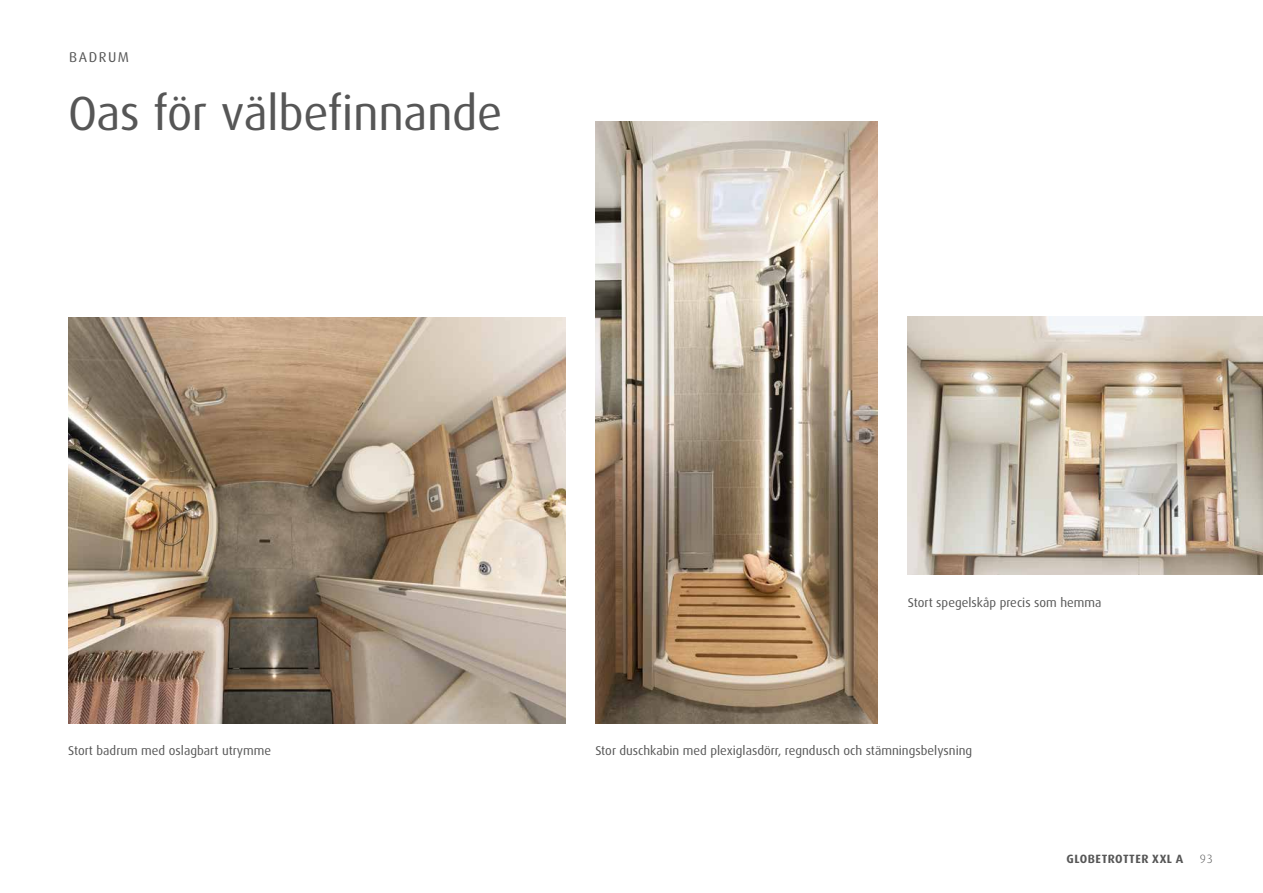
<style>
.page{position:relative;width:1263px;height:893px;background:#fff}
.page>*{position:absolute;margin:0;border:0;box-sizing:border-box;transform-origin:0 0}
.t1{font:48px "Dax OT";letter-spacing:-.01em;color:#565656}
.t2{font:14.25px "Dax OT";letter-spacing:.11em;color:#565656}
.t3{font:12.75px "Dax OT";color:#565656}
.t4{font:700 12px "Dax Pro";letter-spacing:.04em;color:#565656}
.t5{font:300 12px "Dax OT";color:#565656}
</style>
<div class="page">
<img style="left:68px;top:317px;width:498px;height:406px">
<img style="left:908px;top:316px;width:355px;height:259px">
<img style="left:595px;top:121px;width:283px;height:602px">
<p class="t2" style="left:69px;top:48px;width:61px">BADRUM</p>
<h1 class="t1" style="left:68px;top:83px;width:436px">Oas för välbefinnande</h1>
<p class="t3" style="left:68px;top:742px;width:205px">Stort badrum med oslagbart utrymme</p>
<p class="t3" style="left:908px;top:594px;width:195px">Stort spegelskåp precis som hemma</p>
<p class="t3" style="left:595px;top:742px;width:378px">Stor duschkabin med plexiglasdörr, regndusch och stämningsbelysning</p>
<p class="t4" style="left:1066px;top:851px;width:118px">GLOBETROTTER XXL A</p>
<p class="t5" style="left:1200px;top:851px;width:14px">93</p>
</div>
